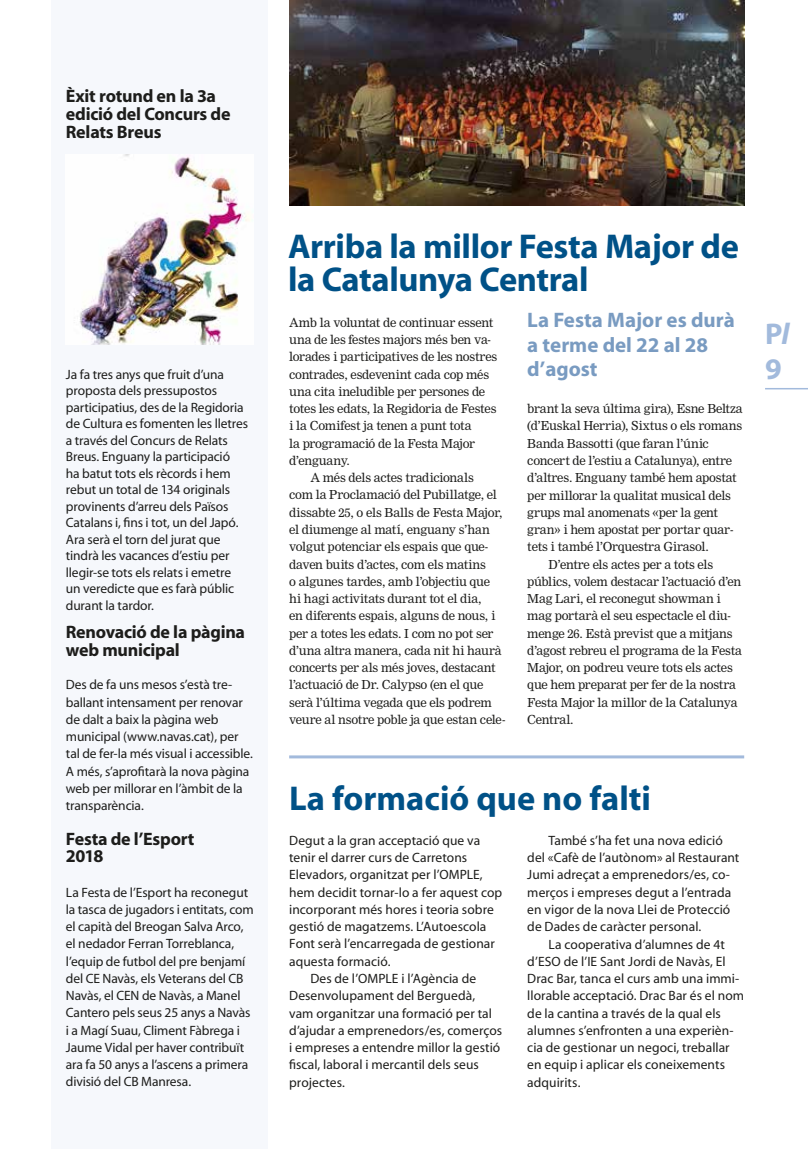
<style>
.page{position:relative;width:808px;height:1149px;background:#fff}
.page>*{position:absolute;margin:0;border:0;box-sizing:border-box;transform-origin:0 0}
.t1{font:700 34.5px/33px "Myriad";letter-spacing:-.01em;color:#005187}
.t2{font:700 30px "Myriad";color:#a2badc}
.t3{font:700 21px/24.8px "Myriad";color:#799bc1}
.t4{font:700 18px/18px "Myriad";letter-spacing:-.015em;color:#1d1d1b}
.t5{font:13.5px/17.2px "Myriad";letter-spacing:-.005em;color:#1d1d1b}
.t6{font:13.5px "Nimrod";letter-spacing:-.015em;color:#1d1d1b}
.s1{font-style:italic}
</style>
<div class="page">
<img style="left:289px;top:0;width:455px;height:206px">
<div style="left:51px;top:0;width:217px;height:1148px;background:#f6f8fc"></div>
<img style="left:79px;top:154px;width:170px;height:190px">
<hr style="left:289px;top:755px;width:455px;height:3px;background:#a2badc">
<hr style="left:765px;top:388px;width:43px;height:1px;background:#a2badc">
<h3 class="t4" style="left:66px;top:88px;width:166px">Èxit rotund en la 3a edició del Concurs de<br>Relats Breus</h3>
<p class="t5" style="left:66px;top:366px;width:184px;line-height:16.5px">Ja fa tres anys que fruit d’una proposta dels pressupostos participatius, des de la Regidoria de Cultura es fomenten les lletres a través del Concurs de Relats<br>Breus. Enguany la participació<br>ha batut tots els rècords i hem rebut un total de 134 originals provinents d’arreu dels Països<br>Catalans i, fins i tot, un del Japó.<br>Ara serà el torn del jurat que tindrà les vacances d’estiu per llegir-se tots els relats i emetre un veredicte que es farà públic durant la tardor.</p>
<h3 class="t4" style="left:66px;top:623px;width:181px">Renovació de la pàgina web municipal</h3>
<p class="t5" style="left:66px;top:676px;width:189px">Des de fa uns mesos s’està tre&shy;ballant intensament per renovar de dalt a baix la pàgina web municipal (www.navas.cat), per tal de fer-la més visual i accessible.<br>A més, s’aprofitarà la nova pàgina web per millorar en l’àmbit de la transparència.</p>
<h3 class="t4" style="left:66px;top:830px;width:130px;line-height:17.2px">Festa de l’Esport<br>2018</h3>
<p class="t5" style="left:66px;top:883px;width:189px">La Festa de l’Esport ha reconegut la tasca de jugadors i entitats, com el capità del Breogan Salva Arco, el nedador Ferran Torreblanca, l’equip de futbol del pre benjamí del CE Navàs, els Veterans del CB<br>Navàs, el CEN de Navàs, a Manel<br>Cantero pels seus 25 anys a Navàs i a Magí Suau, Climent Fàbrega i<br>Jaume Vidal per haver contribuït ara fa 50 anys a l’ascens a primera divisió del CB Manresa.</p>
<h1 class="t1" style="left:288px;top:231px;width:452px">Arriba la millor Festa Major de la Catalunya Central</h1>
<p class="t6" style="left:289px;top:313px;width:206px">Amb la voluntat de continuar essent</p>
<p class="t6" style="left:289px;top:330px;width:203px">una de les festes majors més ben va-</p>
<p class="t6" style="left:289px;top:348px;width:210px">lorades i participatives de les nostres</p>
<p class="t6" style="left:289px;top:365px;width:201px">contrades, esdevenint cada cop més</p>
<p class="t6" style="left:289px;top:382px;width:198px">una cita ineludible per persones de</p>
<p class="t6" style="left:289px;top:399px;width:209px">totes les edats, la Regidoria de Festes</p>
<p class="t6" style="left:289px;top:417px;width:184px">i la Comifest ja tenen a punt tota</p>
<p class="t6" style="left:289px;top:434px;width:188px">la programació de la Festa Major</p>
<p class="t6" style="left:289px;top:451px;width:62px">d’enguany.</p>
<p class="t6" style="left:310px;top:468px;width:165px">A més dels actes tradicionals</p>
<p class="t6" style="left:289px;top:486px;width:209px">com la Proclamació del Pubillatge, el</p>
<p class="t6" style="left:289px;top:503px;width:215px">dissabte 25, o els Balls de Festa Major,</p>
<p class="t6" style="left:289px;top:520px;width:202px">el diumenge al matí, enguany s’han</p>
<p class="t6" style="left:289px;top:537px;width:201px">volgut potenciar els espais que que-</p>
<p class="t6" style="left:289px;top:555px;width:198px">daven buits d’actes, com els matins</p>
<p class="t6" style="left:289px;top:572px;width:202px">o algunes tardes, amb l’objectiu que</p>
<p class="t6" style="left:289px;top:589px;width:194px">hi hagi activitats durant tot el dia,</p>
<p class="t6" style="left:289px;top:606px;width:208px">en diferents espais, alguns de nous, i</p>
<p class="t6" style="left:289px;top:624px;width:206px">per a totes les edats. I com no pot ser</p>
<p class="t6" style="left:289px;top:641px;width:214px">d’una altra manera, cada nit hi haurà</p>
<p class="t6" style="left:289px;top:658px;width:208px">concerts per als més joves, destacant</p>
<p class="t6" style="left:289px;top:675px;width:196px">l’actuació de Dr. Calypso (en el que</p>
<p class="t6" style="left:289px;top:693px;width:204px">serà l’última vegada que els podrem</p>
<p class="t6" style="left:289px;top:710px;width:218px">veure al nsotre poble ja que estan cele-</p>
<h3 class="t3" style="left:527px;top:308px;width:209px">La Festa Major es durà a terme del 22 al 28 d’agost</h3>
<p class="t6" style="left:527px;top:399px;width:217px">brant la seva última gira), Esne Beltza</p>
<p class="t6" style="left:527px;top:417px;width:216px">(d’Euskal Herria), Sixtus o els romans</p>
<p class="t6" style="left:527px;top:434px;width:183px">Banda Bassotti (que faran l’únic</p>
<p class="t6" style="left:527px;top:451px;width:206px">concert de l’estiu a Catalunya), entre</p>
<p class="t6" style="left:527px;top:468px;width:211px">d’altres. Enguany també hem apostat</p>
<p class="t6" style="left:527px;top:486px;width:205px">per millorar la qualitat musical dels</p>
<p class="t6" style="left:527px;top:503px;width:192px">grups mal anomenats «per la gent</p>
<p class="t6" style="left:527px;top:520px;width:208px">gran» i hem apostat per portar quar-</p>
<p class="t6" style="left:527px;top:537px;width:183px">tets i també l’Orquestra Girasol.</p>
<p class="t6" style="left:549px;top:555px;width:166px">D’entre els actes per a tots els</p>
<p class="t6" style="left:527px;top:572px;width:216px">públics, volem destacar l’actuació d’en</p>
<p class="t6" style="left:527px;top:589px;width:195px">Mag Lari, el reconegut showman i</p>
<p class="t6" style="left:527px;top:606px;width:205px">mag portarà el seu espectacle el diu-</p>
<p class="t6" style="left:527px;top:624px;width:207px">menge 26. Està previst que a mitjans</p>
<p class="t6" style="left:527px;top:641px;width:216px">d’agost rebreu el programa de la Festa</p>
<p class="t6" style="left:527px;top:658px;width:207px">Major, on podreu veure tots els actes</p>
<p class="t6" style="left:527px;top:675px;width:210px">que hem preparat per fer de la nostra</p>
<p class="t6" style="left:527px;top:693px;width:212px">Festa Major la millor de la Catalunya</p>
<p class="t6" style="left:527px;top:710px;width:48px">Central.</p>
<h2 class="t2" style="left:765px;top:318px;width:26px">P<span class="s1">l</span></h2>
<h2 class="t2" style="left:765px;top:353px;width:18px">9</h2>
<h1 class="t1" style="left:289px;top:783px;width:363px">La formació que no falti</h1>
<p class="t5" style="left:289px;top:832px;width:193px">Degut a la gran acceptació que va</p>
<p class="t5" style="left:289px;top:849px;width:179px">tenir el darrer curs de Carretons</p>
<p class="t5" style="left:289px;top:866px;width:195px">Elevadors, organitzat per l’OMPLE,</p>
<p class="t5" style="left:289px;top:883px;width:215px">hem decidit tornar-lo a fer aquest cop</p>
<p class="t5" style="left:289px;top:901px;width:206px">incorporant més hores i teoria sobre</p>
<p class="t5" style="left:289px;top:918px;width:199px">gestió de magatzems. L’Autoescola</p>
<p class="t5" style="left:289px;top:935px;width:207px">Font serà l’encarregada de gestionar</p>
<p class="t5" style="left:289px;top:952px;width:103px">aquesta formació.</p>
<p class="t5" style="left:310px;top:970px;width:167px">Des de l’OMPLE i l’Agència de</p>
<p class="t5" style="left:289px;top:987px;width:187px">Desenvolupament del Berguedà,</p>
<p class="t5" style="left:289px;top:1004px;width:204px">vam organitzar una formació per tal</p>
<p class="t5" style="left:289px;top:1021px;width:214px">d’ajudar a emprenedors/es, comerços</p>
<p class="t5" style="left:289px;top:1039px;width:213px">i empreses a entendre millor la gestió</p>
<p class="t5" style="left:289px;top:1056px;width:191px">fiscal, laboral i mercantil dels seus</p>
<p class="t5" style="left:289px;top:1073px;width:57px">projectes.</p>
<p class="t5" style="left:527px;top:832px;width:214px;text-indent:21px">També s’ha fet una nova edició del «Cafè de l’autònom» al Restaurant Jumi adreçat a emprenedors/es, co&shy;merços i empreses degut a l’entrada en vigor de la nova Llei de Protecció de Dades de caràcter personal.</p>
<p class="t5" style="left:527px;top:935px;width:218px;text-indent:21px">La cooperativa d’alumnes de 4t d’ESO de l’IE Sant Jordi de Navàs, El<br>Drac Bar, tanca el curs amb una immi&shy;llorable acceptació. Drac Bar és el nom de la cantina a través de la qual els alumnes s’enfronten a una experièn&shy;cia de gestionar un negoci, treballar en equip i aplicar els coneixements adquirits.</p>
</div>
